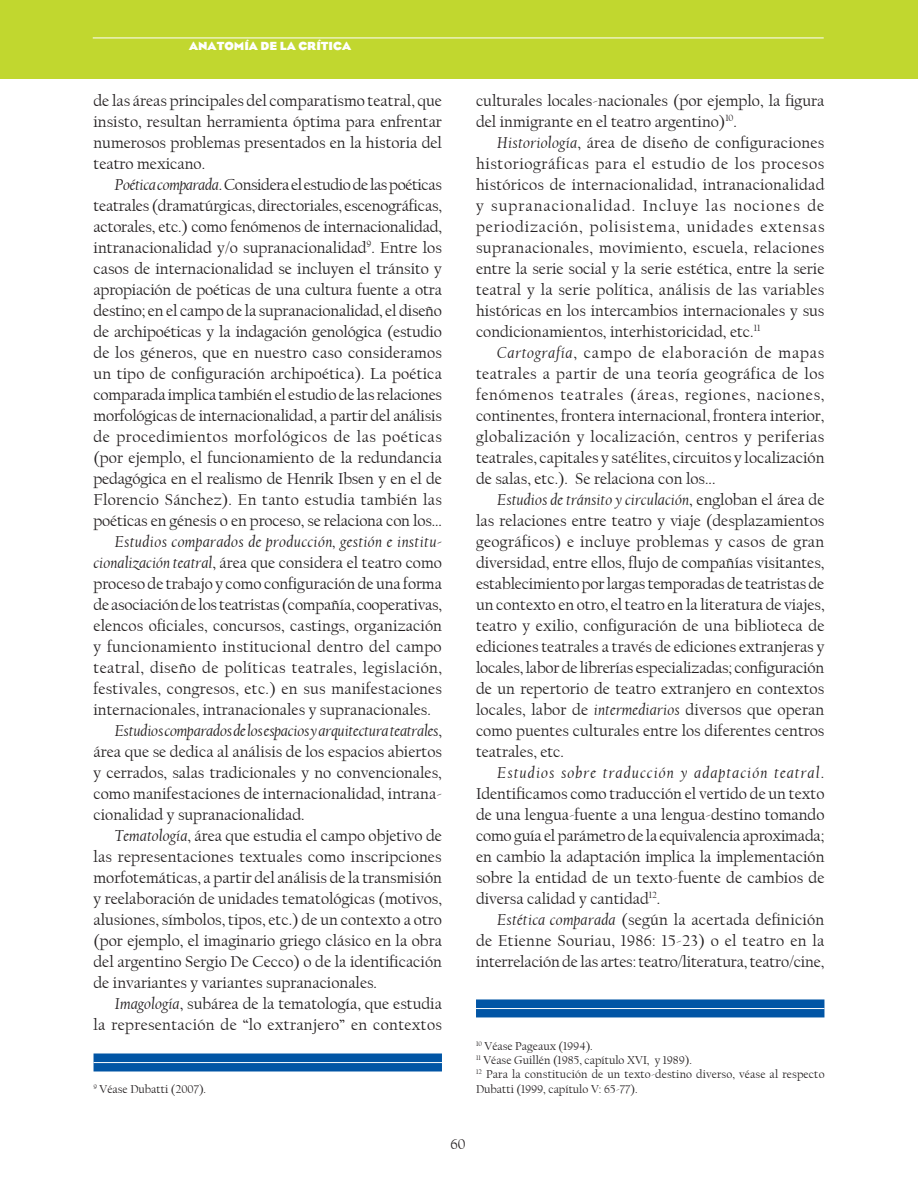
<style>
.page{position:relative;width:918px;height:1188px;background:#fff}
.page>*{position:absolute;margin:0;border:0;box-sizing:border-box;transform-origin:0 0}
.t1{font:16.5px/21px "Californian FB";color:#231f20;text-align:justify}
.t2{font:16.5px "Californian FB";letter-spacing:.02em;color:#231f20}
.t3{font:italic 16.5px "Californian FB";letter-spacing:-.015em;color:#231f20}
.t4{font:italic 16.5px "Californian FB";letter-spacing:.02em;color:#231f20}
.t5{font:16.5px "Californian FB";letter-spacing:.025em;color:#231f20}
.t6{font:15px "Californian FB";color:#231f20}
.t7{font:12px/14.4px "Californian FB";color:#231f20}
.t8{font:700 12px "Eagle";color:#fff}
.s1{font-style:italic}
.s2{font-style:normal}
</style>
<div class="page">
<div style="left:94px;top:1053px;width:348px;height:18px;background:#0155a5"></div>
<hr style="left:94px;top:1062px;width:348px;height:1px;background:#fff">
<div style="left:476px;top:999px;width:348px;height:18px;background:#0155a5"></div>
<hr style="left:476px;top:1008px;width:348px;height:1px;background:#fff">
<div style="left:0;top:0;width:918px;height:79px;background:#c1d72f"></div>
<hr style="left:93px;top:38px;width:731px;height:1px;background:#fff">
<p class="t8" style="left:189px;top:39px;width:163px">ANATOMÍA DE LA CRÍTICA</p>
<p class="t1" style="left:94px;top:90px;width:350px">de las áreas principales del comparatismo teatral, que insisto, resultan herramienta óptima para enfrentar numerosos problemas presentados en la historia del teatro mexicano.</p>
<p class="t1" style="left:94px;top:174px;width:350px;text-indent:21px"><span class="s1">Poética comparada</span>. Considera el estudio de las poéticas teatrales (dramatúrgicas, directoriales, escenográficas, actorales, etc.) como fenómenos de internacionalidad, intranacionalidad y/o supranacionalidad<sup>9</sup>. Entre los casos de internacionalidad se incluyen el tránsito y apropiación de poéticas de una cultura fuente a otra destino; en el campo de la supranacionalidad, el diseño de archipoéticas y la indagación genológica (estudio de los géneros, que en nuestro caso consideramos un tipo de configuración archipoética). La poética comparada implica también el estudio de las relaciones morfológicas de internacionalidad, a partir del análisis de procedimientos morfológicos de las poéticas (por ejemplo, el funcionamiento de la redundancia pedagógica en el realismo de Henrik Ibsen y en el de Florencio Sánchez). En tanto estudia también las poéticas en génesis o en proceso, se relaciona con los...</p>
<p class="t4" style="left:115px;top:532px;width:329px">Estudios comparados de producción, gestión e institu-</p>
<p class="t1" style="left:94px;top:552px;width:350px"><span class="s1">cionalización teatral</span>, área que considera el teatro como</p>
<p class="t1" style="left:94px;top:573px;width:350px">proceso de trabajo y como configuración de una forma</p>
<p class="t1" style="left:94px;top:594px;width:350px">de asociación de los teatristas (compañía, cooperativas,</p>
<p class="t1" style="left:94px;top:615px;width:350px">elencos oficiales, concursos, castings, organización</p>
<p class="t2" style="left:94px;top:637px;width:350px">y funcionamiento institucional dentro del campo</p>
<p class="t5" style="left:94px;top:658px;width:350px">teatral, diseño de políticas teatrales, legislación,</p>
<p class="t1" style="left:94px;top:678px;width:350px">festivales, congresos, etc.) en sus manifestaciones</p>
<p class="t1" style="left:94px;top:699px;width:339px">internacionales, intranacionales y supranacionales.</p>
<p class="t3" style="left:115px;top:721px;width:329px">Estudios comparados de los espacios y arquitectura teatrales<span class="s2">,</span></p>
<p class="t1" style="left:94px;top:741px;width:350px">área que se dedica al análisis de los espacios abiertos</p>
<p class="t1" style="left:94px;top:762px;width:350px">y cerrados, salas tradicionales y no convencionales,</p>
<p class="t1" style="left:94px;top:783px;width:350px">como manifestaciones de internacionalidad, intrana-</p>
<p class="t1" style="left:94px;top:804px;width:213px">cionalidad y supranacionalidad.</p>
<p class="t1" style="left:115px;top:825px;width:329px"><span class="s1">Tematología</span>, área que estudia el campo objetivo de</p>
<p class="t1" style="left:94px;top:846px;width:350px">las representaciones textuales como inscripciones</p>
<p class="t1" style="left:94px;top:867px;width:350px">morfotemáticas, a partir del análisis de la transmisión</p>
<p class="t1" style="left:94px;top:888px;width:350px">y reelaboración de unidades tematológicas (motivos,</p>
<p class="t1" style="left:94px;top:909px;width:350px">alusiones, símbolos, tipos, etc.) de un contexto a otro</p>
<p class="t1" style="left:94px;top:930px;width:350px">(por ejemplo, el imaginario griego clásico en la obra</p>
<p class="t1" style="left:94px;top:951px;width:350px">del argentino Sergio De Cecco) o de la identificación</p>
<p class="t1" style="left:94px;top:972px;width:285px">de invariantes y variantes supranacionales.</p>
<p class="t1" style="left:115px;top:993px;width:329px"><span class="s1">Imagología</span>, subárea de la tematología, que estudia</p>
<p class="t2" style="left:94px;top:1015px;width:350px">la representación de “lo extranjero” en contextos</p>
<p class="t7" style="left:94px;top:1082px;width:114px"><sup>9</sup> Véase Dubatti (2007).</p>
<p class="t1" style="left:476px;top:90px;width:350px">culturales locales-nacionales (por ejemplo, la figura del inmigrante en el teatro argentino)<sup>10</sup>.</p>
<p class="t1" style="left:476px;top:132px;width:350px;text-indent:21px"><span class="s1">Historiología</span>, área de diseño de configuraciones historiográficas para el estudio de los procesos históricos de internacionalidad, intranacionalidad y supranacionalidad. Incluye las nociones de periodización, polisistema, unidades extensas supranacionales, movimiento, escuela, relaciones entre la serie social y la serie estética, entre la serie teatral y la serie política, análisis de las variables históricas en los intercambios internacionales y sus condicionamientos, interhistoricidad, etc.<sup>11</sup></p>
<p class="t1" style="left:476px;top:342px;width:350px;text-indent:21px"><span class="s1">Cartografía</span>, campo de elaboración de mapas teatrales a partir de una teoría geográfica de los fenómenos teatrales (áreas, regiones, naciones, continentes, frontera internacional, frontera interior, globalización y localización, centros y periferias teatrales, capitales y satélites, circuitos y localización de salas, etc.). Se relaciona con los...</p>
<p class="t1" style="left:476px;top:489px;width:350px;text-indent:21px"><span class="s1">Estudios de tránsito y circulación</span>, engloban el área de las relaciones entre teatro y viaje (desplazamientos geográficos) e incluye problemas y casos de gran diversidad, entre ellos, flujo de compañías visitantes, establecimiento por largas temporadas de teatristas de un contexto en otro, el teatro en la literatura de viajes, teatro y exilio, configuración de una biblioteca de ediciones teatrales a través de ediciones extranjeras y locales, labor de librerías especializadas; configuración de un repertorio de teatro extranjero en contextos locales, labor de <span class="s1">intermediarios</span> diversos que operan como puentes culturales entre los diferentes centros teatrales, etc.</p>
<p class="t1" style="left:476px;top:762px;width:350px;text-indent:21px"><span class="s1">Estudios sobre traducción y adaptación teatral</span>.<br>Identificamos como traducción el vertido de un texto de una lengua-fuente a una lengua-destino tomando como guía el parámetro de la equivalencia aproximada; en cambio la adaptación implica la implementación sobre la entidad de un texto-fuente de cambios de diversa calidad y cantidad<sup>12</sup>.</p>
<p class="t1" style="left:476px;top:909px;width:350px;text-indent:21px"><span class="s1">Estética comparada</span> (según la acertada definición de Etienne Souriau, 1986: 15-23) o el teatro en la interrelación de las artes: teatro/literatura, teatro/cine,</p>
<p class="t7" style="left:476px;top:1039px;width:350px"><sup>10</sup> Véase Pageaux (1994).<br><sup>11</sup> Véase Guillén (1985, capítulo XVI, y 1989).<br><sup>12</sup> Para la constitución de un texto-destino diverso, véase al respecto Dubatti (1999, capítulo V: 65-77).</p>
<p class="t6" style="left:450px;top:1135px;width:17px">60</p>
</div>
